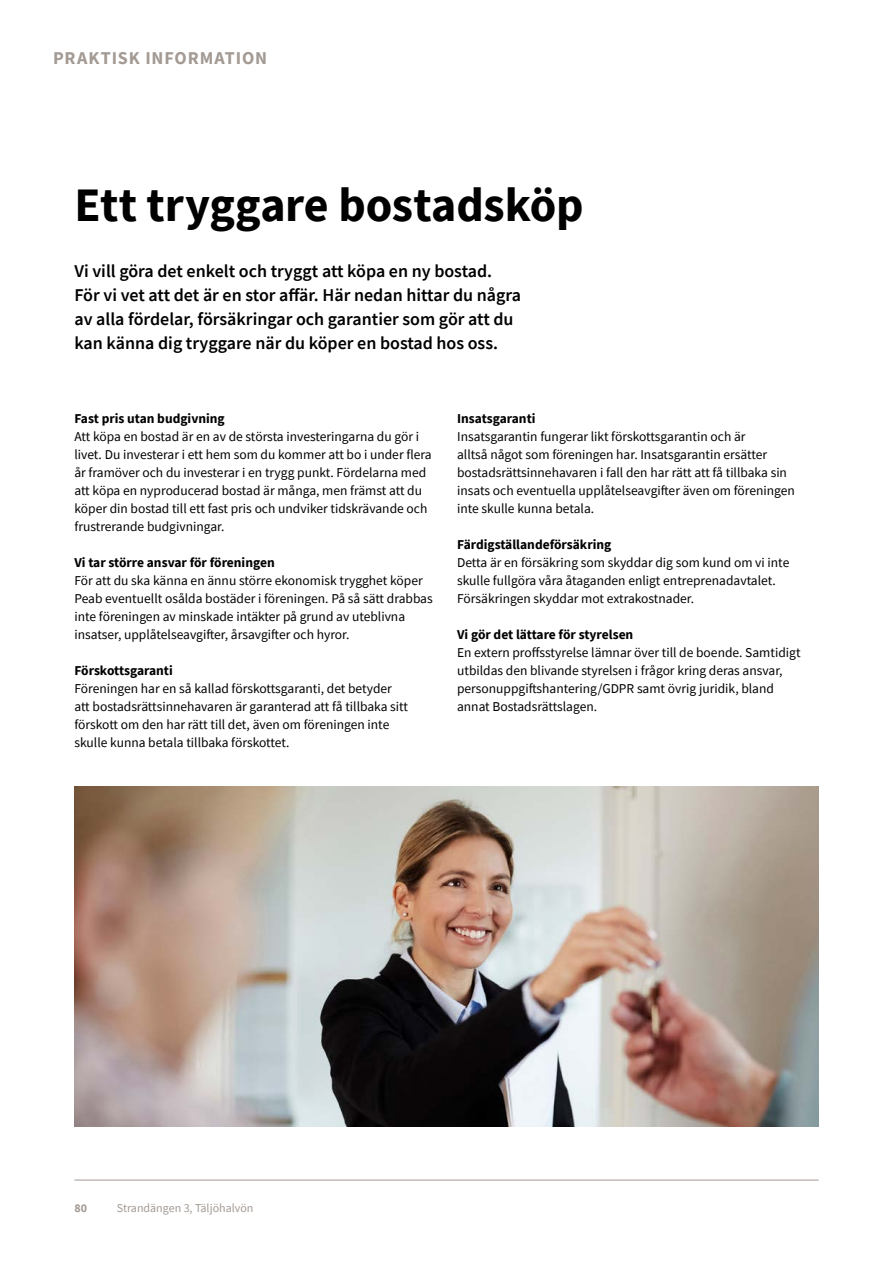
<style>
.page{position:relative;width:893px;height:1263px;background:#fff}
.page>*{position:absolute;margin:0;border:0;box-sizing:border-box;transform-origin:0 0}
.Rubrik_uppslag_32_32{font:700 48px "Source Sans Pro";letter-spacing:-.005em;color:#000}
.Ingress_12_16{font:600 18px/24px "Source Sans Pro";color:#000}
.Kapitel{font:700 18px "Source Sans Pro";letter-spacing:.05em;color:#a39a94}
.Brödtextrubrik_9_12{font:13.5px/18px "Source Sans Pro";color:#000}
.Brödtext_9_12{font:13.5px/18px "Source Sans Pro";color:#000}
.Brödtextrubrik_9_12-2{font:700 13.5px "Source Sans Pro";color:#000}
.t1{font:12px "Source Sans Pro";color:#a39a94}
.t2{font:700 12px "Source Sans Pro";color:#a39a94}
</style>
<div class="page">
<hr style="left:74px;top:1180px;width:745px;height:1px;background:#a39a94">
<img style="left:74px;top:787px;width:745px;height:340px">
<p class="Kapitel" style="left:53px;top:46px;width:216px">PRAKTISK INFORMATION</p>
<p class="Rubrik_uppslag_32_32" style="left:74px;top:172px;width:511px">Ett tryggare bostadsköp</p>
<p class="Ingress_12_16" style="left:74px;top:259px;width:448px">Vi vill göra det enkelt och tryggt att köpa en ny bostad.<br>För vi vet att det är en stor affär. Här nedan hittar du några av alla fördelar, försäkringar och garantier som gör att du kan känna dig tryggare när du köper en bostad hos oss.</p>
<p class="Brödtextrubrik_9_12-2" style="left:74px;top:409px;width:152px">Fast pris utan budgivning</p>
<p class="Brödtextrubrik_9_12" style="left:74px;top:427px;width:359px">Att köpa en bostad är en av de största investeringarna du gör i livet. Du investerar i ett hem som du kommer att bo i under flera år framöver och du investerar i en trygg punkt. Fördelarna med att köpa en nyproducerad bostad är många, men främst att du köper din bostad till ett fast pris och undviker tidskrävande och frustrerande budgivningar.</p>
<p class="Brödtextrubrik_9_12-2" style="left:74px;top:553px;width:202px">Vi tar större ansvar för föreningen</p>
<p class="Brödtext_9_12" style="left:74px;top:571px;width:360px">För att du ska känna en ännu större ekonomisk trygghet köper Peab eventuellt osålda bostäder i föreningen. På så sätt drabbas inte föreningen av minskade intäkter på grund av uteblivna insatser, upplåtelseavgifter, årsavgifter och hyror.</p>
<p class="Brödtextrubrik_9_12-2" style="left:74px;top:661px;width:100px">Förskottsgaranti</p>
<p class="Brödtextrubrik_9_12" style="left:74px;top:679px;width:335px">Föreningen har en så kallad förskottsgaranti, det betyder att bostadsrättsinnehavaren är garanterad att få tillbaka sitt förskott om den har rätt till det, även om föreningen inte skulle kunna betala tillbaka förskottet.</p>
<p class="Brödtextrubrik_9_12-2" style="left:457px;top:409px;width:80px">Insatsgaranti</p>
<p class="Brödtextrubrik_9_12" style="left:457px;top:427px;width:339px">Insatsgarantin fungerar likt förskottsgarantin och är<br>alltså något som föreningen har. Insatsgarantin ersätter bostadsrättsinnehavaren i fall den har rätt att få tillbaka sin insats och eventuella upplåtelseavgifter även om föreningen inte skulle kunna betala.</p>
<p class="Brödtextrubrik_9_12-2" style="left:457px;top:535px;width:156px">Färdigställandeförsäkring</p>
<p class="Brödtext_9_12" style="left:457px;top:553px;width:334px">Detta är en försäkring som skyddar dig som kund om vi inte skulle fullgöra våra åtaganden enligt entreprenadavtalet.<br>Försäkringen skyddar mot extrakostnader.</p>
<p class="Brödtextrubrik_9_12-2" style="left:457px;top:625px;width:178px">Vi gör det lättare för styrelsen</p>
<p class="Brödtext_9_12" style="left:457px;top:643px;width:345px">En extern proffsstyrelse lämnar över till de boende. Samtidigt utbildas den blivande styrelsen i frågor kring deras ansvar, personuppgiftshantering/GDPR samt övrig juridik, bland annat Bostadsrättslagen.</p>
<p class="t2" style="left:74px;top:1200px;width:14px">80</p>
<p class="t1" style="left:117px;top:1200px;width:138px">Strandängen 3, Täljöhalvön</p>
</div>
